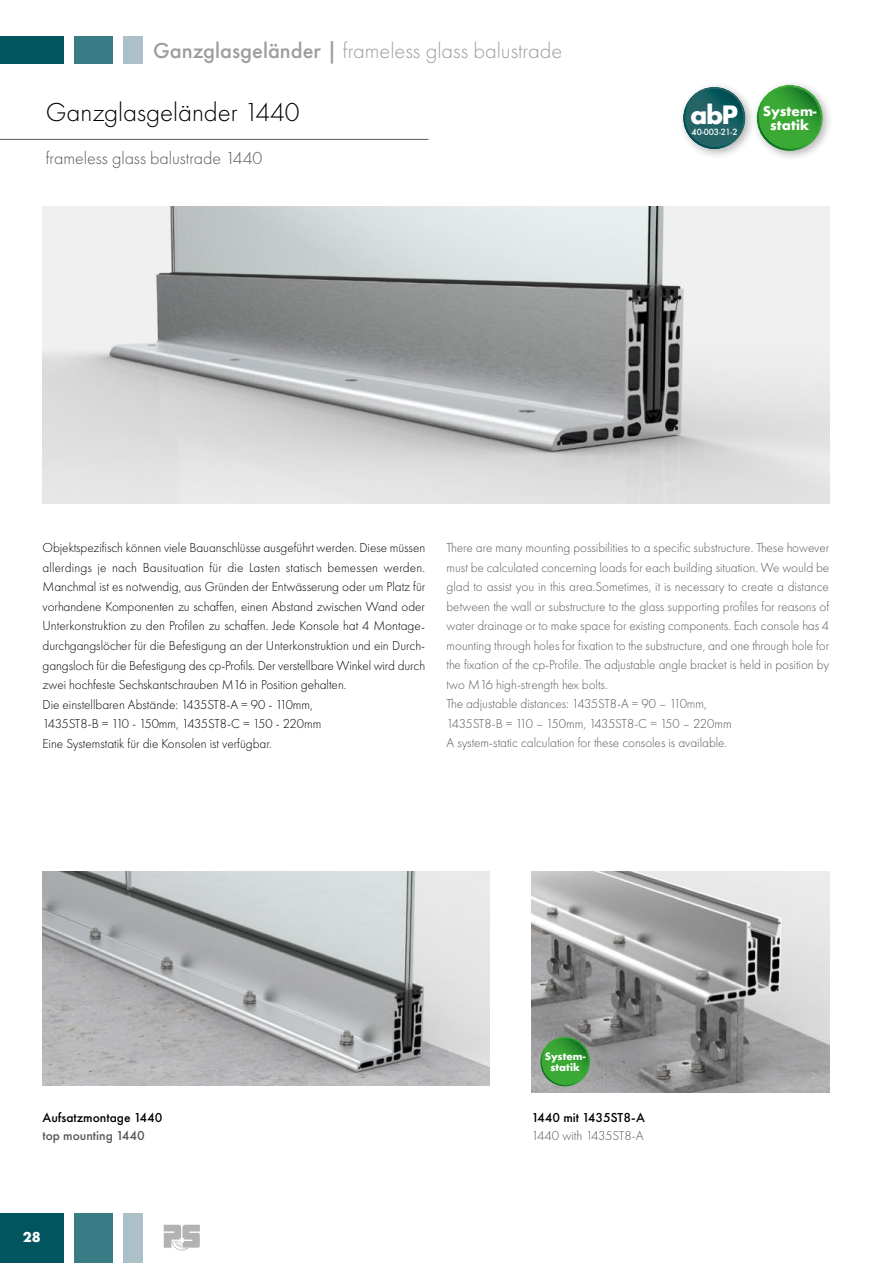
<style>
.page{position:relative;width:893px;height:1263px;background:#fff}
.page>*{position:absolute;margin:0;border:0;box-sizing:border-box;transform-origin:0 0}
.t1{font:300 27px "Futura PT";color:#000}
.t2{font:700 24.6px "Futura";color:#fff}
.t3{font:300 22.5px "Futura PT";color:#9d9d9c}
.t4{font:300 18px "Futura PT";color:#575756}
.t5{font:700 15px "Futura PT";color:#fff}
.t6{font:300 13.5px/19.5px "Futura PT";color:#575756}
.t7{font:300 13.5px/19.5px "Futura PT";color:#000}
.t8{font:500 13.5px "Futura PT";color:#000}
.t9{font:500 13.5px "Futura PT";color:#575756}
.t10{font:700 13.05px "Futura";letter-spacing:.005em;color:#fff}
.t11{font:700 9.9px/10.5px "Futura";letter-spacing:.005em;color:#fff;text-align:center}
.t12{font:500 8.4px "Futura";color:#fff}
.s1{font-weight:500}
</style>
<div class="page">
<div style="left:0;top:1213px;width:64px;height:50px;background:#00555e"></div>
<div style="left:74px;top:1213px;width:39px;height:50px;background:#397c86"></div>
<div style="left:123px;top:1213px;width:19px;height:50px;background:#acc1c7"></div>
<div style="left:0;top:36px;width:64px;height:28px;background:#00555e"></div>
<div style="left:74px;top:36px;width:39px;height:28px;background:#397c86"></div>
<div style="left:123px;top:36px;width:19px;height:28px;background:#acc1c7"></div>
<svg style="left:164px;top:1225px;width:36px;height:25px"></svg>
<hr style="left:0;top:139px;width:428px;height:1px;background:#575756">
<img style="left:43px;top:872px;width:446px;height:214px">
<img style="left:531px;top:872px;width:298px;height:221px">
<svg style="left:540px;top:1037px;width:50px;height:49px;background:#499f49"></svg>
<img style="left:43px;top:206px;width:786px;height:298px">
<div style="left:751px;top:80px;width:82px;height:81px;background:#000;opacity:.3"></div>
<svg style="left:757px;top:85px;width:66px;height:66px;background:#5cb05b"></svg>
<div style="left:678px;top:82px;width:78px;height:78px;background:#000;opacity:.3"></div>
<svg style="left:683px;top:87px;width:62px;height:62px;background:#477d7f"></svg>
<h3 class="t3" style="left:153px;top:40px;width:411px"><span class="s1">Ganzglasgeländer |</span> frameless glass balustrade</h3>
<h1 class="t1" style="left:46px;top:99px;width:255px">Ganzglasgeländer 1440</h1>
<h3 class="t4" style="left:46px;top:150px;width:218px">frameless glass balustrade 1440</h3>
<h2 class="t2" style="left:690px;top:101px;width:50px">abP</h2>
<p class="t12" style="left:691px;top:127px;width:47px">40-003-21-2</p>
<p class="t10" style="left:763px;top:105px;width:55px">System-</p>
<p class="t10" style="left:770px;top:119px;width:41px">statik</p>
<p class="t7" style="left:43px;top:539px;width:384px">Objektspezifisch können viele Bauanschlüsse ausgeführt werden. Diese müssen allerdings je nach Bausituation für die Lasten statisch bemessen werden.<br>Manchmal ist es notwendig, aus Gründen der Entwässerung oder um Platz für vorhandene Komponenten zu schaffen, einen Abstand zwischen Wand oder Unterkonstruktion zu den Profilen zu schaffen. Jede Konsole hat 4 Montage&shy;durchgangslöcher für die Befestigung an der Unterkonstruktion und ein Durch&shy;gangsloch für die Befestigung des cp-Profils. Der verstellbare Winkel wird durch zwei hochfeste Sechskantschrauben M16 in Position gehalten.<br>Die einstellbaren Abstände: 1435ST8-A = 90 - 110mm,<br>1435ST8-B = 110 - 150mm, 1435ST8-C = 150 - 220mm<br>Eine Systemstatik für die Konsolen ist verfügbar.</p>
<p class="t6" style="left:446px;top:539px;width:384px">There are many mounting possibilities to a specific substructure. These however must be calculated concerning loads for each building situation. We would be glad to assist you in this area.Sometimes, it is necessary to create a distance between the wall or substructure to the glass supporting profiles for reasons of water drainage or to make space for existing components. Each console has 4 mounting through holes for fixation to the substructure, and one through hole for the fixation of the cp-Profile. The adjustable angle bracket is held in position by two M16 high-strength hex bolts.<br>The adjustable distances: 1435ST8-A = 90 – 110mm,<br>1435ST8-B = 110 – 150mm, 1435ST8-C = 150 – 220mm<br>A system-static calculation for these consoles is available.</p>
<p class="t8" style="left:43px;top:1112px;width:121px">Aufsatzmontage 1440</p>
<p class="t9" style="left:43px;top:1130px;width:104px">top mounting 1440</p>
<p class="t5" style="left:23px;top:1228px;width:19px">28</p>
<p class="t11" style="left:545px;top:1052px;width:42px">System&shy;statik</p>
<p class="t8" style="left:531px;top:1112px;width:115px">1440 mit 1435ST8-A</p>
<p class="t6" style="left:531px;top:1126px;width:114px">1440 with 1435ST8-A</p>
</div>
